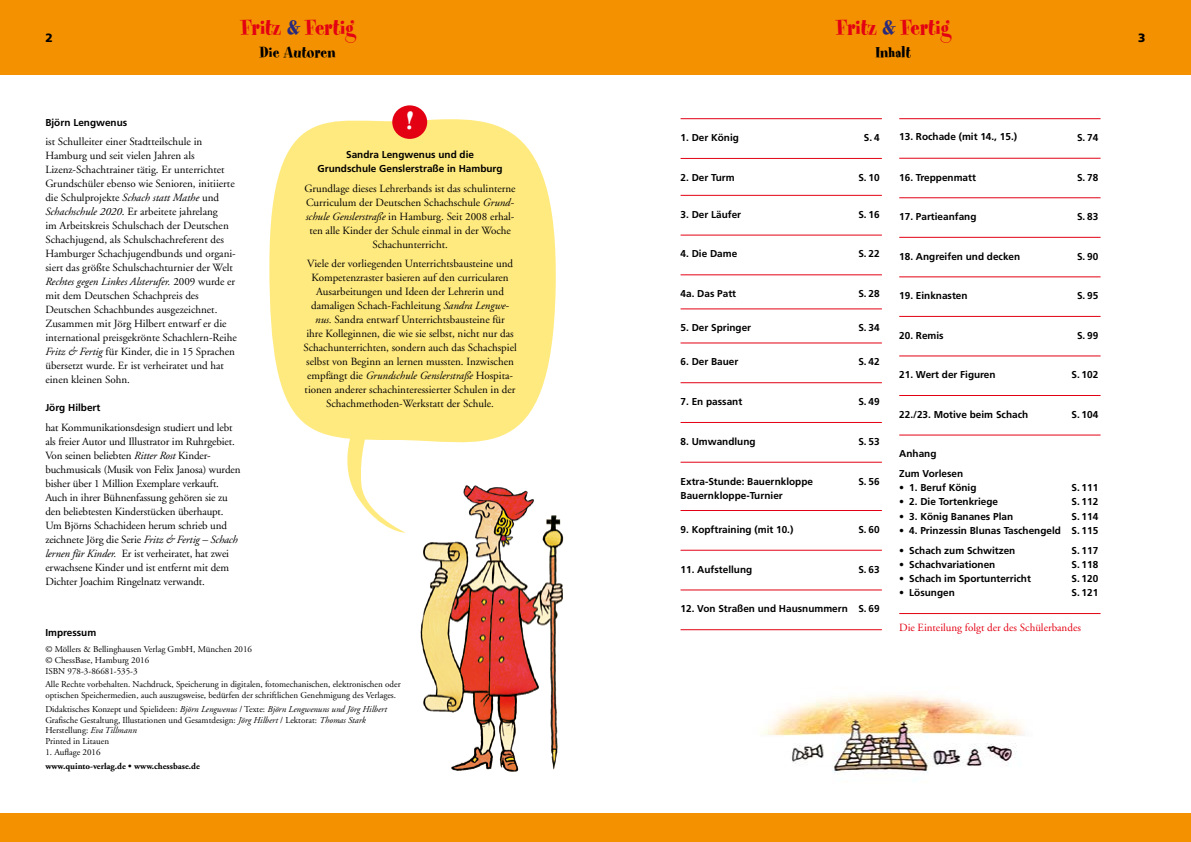
<style>
.page{position:relative;width:1191px;height:842px;background:#fff}
.page>*{position:absolute;margin:0;border:0;box-sizing:border-box;transform-origin:0 0}
.t1{font:29.6px "Spumoni LP";color:#fff}
.t2{font:24px "Spumoni LP";letter-spacing:.005em;color:#e30013}
.t3{font:17px "Spumoni LP";letter-spacing:.02em;color:#000}
.t4{font:900 12px "Frutiger";color:#000}
.t5{font:11px/14px "Adobe Garamond";color:#000;text-align:center}
.t6{font:11px "Adobe Garamond";color:#e30013}
.t7{font:700 10px/19.9px "Frutiger";color:#000}
.t8{font:9px/10.8px "Adobe Garamond";color:#000}
.t9{font:700 9px "Adobe Garamond";color:#000}
.s1{color:#2a2a7d}
.s2{font-style:italic}
</style>
<div class="page">
<img style="left:420px;top:485px;width:144px;height:287px">
<div style="left:595px;top:0;width:596px;height:75px;background:#f39100"></div>
<div style="left:595px;top:814px;width:596px;height:28px;background:#f39100"></div>
<div style="left:0;top:0;width:595px;height:75px;background:#f39100"></div>
<div style="left:0;top:814px;width:595px;height:28px;background:#f39100"></div>
<img style="left:762px;top:695px;width:263px;height:78px">
<hr style="left:680px;top:118px;width:202px;height:1px;background:#e30013">
<hr style="left:680px;top:158px;width:202px;height:1px;background:#e30013">
<hr style="left:680px;top:195px;width:202px;height:1px;background:#e30013">
<hr style="left:680px;top:235px;width:202px;height:1px;background:#e30013">
<hr style="left:680px;top:274px;width:202px;height:1px;background:#e30013">
<hr style="left:680px;top:308px;width:202px;height:1px;background:#e30013">
<hr style="left:680px;top:342px;width:202px;height:1px;background:#e30013">
<hr style="left:680px;top:382px;width:202px;height:1px;background:#e30013">
<hr style="left:680px;top:422px;width:202px;height:1px;background:#e30013">
<hr style="left:680px;top:462px;width:202px;height:1px;background:#e30013">
<hr style="left:680px;top:510px;width:202px;height:1px;background:#e30013">
<hr style="left:680px;top:550px;width:202px;height:1px;background:#e30013">
<hr style="left:680px;top:589px;width:202px;height:1px;background:#e30013">
<hr style="left:680px;top:629px;width:202px;height:1px;background:#e30013">
<hr style="left:899px;top:118px;width:201px;height:1px;background:#e30013">
<hr style="left:899px;top:158px;width:201px;height:1px;background:#e30013">
<hr style="left:899px;top:197px;width:201px;height:1px;background:#e30013">
<hr style="left:899px;top:237px;width:201px;height:1px;background:#e30013">
<hr style="left:899px;top:276px;width:201px;height:1px;background:#e30013">
<hr style="left:899px;top:316px;width:201px;height:1px;background:#e30013">
<hr style="left:899px;top:355px;width:201px;height:1px;background:#e30013">
<hr style="left:899px;top:395px;width:201px;height:1px;background:#e30013">
<hr style="left:899px;top:434px;width:201px;height:1px;background:#e30013">
<hr style="left:899px;top:613px;width:201px;height:1px;background:#e30013">
<svg style="left:348px;top:473px;width:58px;height:60px"></svg>
<svg style="left:269px;top:108px;width:287px;height:365px;fill:#ffea7f"></svg>
<div style="left:392px;top:105px;width:35px;height:34px;background:#e30013;border-radius:50%"></div>
<p class="t4" style="left:45px;top:30px;width:9px">2</p>
<h2 class="t2" style="left:241px;top:15px;width:115px">Fritz <span class="s1">&amp;</span> Fertig</h2>
<h2 class="t2" style="left:836px;top:15px;width:115px">Fritz <span class="s1">&amp;</span> Fertig</h2>
<h3 class="t3" style="left:260px;top:44px;width:77px">Die Autoren</h3>
<h3 class="t3" style="left:875px;top:44px;width:37px">Inhalt</h3>
<p class="t7" style="left:45px;top:112px;width:83px">Björn Lengwenus</p>
<h1 class="t1" style="left:406px;top:105px;width:9px">!</h1>
<p class="t5" style="left:45px;top:135px;width:193px;text-align:left">ist Schulleiter einer Stadtteilschule in Hamburg und seit vielen Jahren als Lizenz-Schachtrainer tätig. Er unterrichtet Grundschüler ebenso wie Senioren, initiierte die Schulprojekte <span class="s2">Schach statt Mathe</span> und <span class="s2">Schachschule 2020</span>. Er arbeitete jahrelang<br>im Arbeitskreis Schulschach der Deutschen Schachjugend, als Schulschachreferent des Hamburger Schachjugendbunds und organi&shy;siert das größte Schulschachturnier der Welt <span class="s2">Rechtes gegen Linkes Alsterufer.</span> 2009 wurde er mit dem Deutschen Schachpreis des Deutschen Schachbundes ausgezeichnet.<br>Zusammen mit Jörg Hilbert entwarf er die international preisgekrönte Schachlern-Reihe <span class="s2">Fritz &amp; Fertig</span> für Kinder, die in 15 Sprachen übersetzt wurde. Er ist verheiratet und hat einen kleinen Sohn.</p>
<p class="t7" style="left:45px;top:398px;width:57px">Jörg Hilbert</p>
<p class="t5" style="left:45px;top:421px;width:197px;text-align:left">hat Kommunikationsdesign studiert und lebt als freier Autor und Illustrator im Ruhrgebiet.<br>Von seinen beliebten <span class="s2">Ritter Rost</span> Kinder&shy;buchmusicals (Musik von Felix Janosa) wurden bisher über 1 Million Exemplare verkauft.<br>Auch in ihrer Bühnenfassung gehören sie zu den beliebtesten Kinderstücken überhaupt.<br>Um Björns Schachideen herum schrieb und zeichnete Jörg die Serie <span class="s2">Fritz &amp; Fertig – Schach lernen für Kinder.</span> Er ist verheiratet, hat zwei erwachsene Kinder und ist entfernt mit dem Dichter Joachim Ringelnatz verwandt.</p>
<p class="t7" style="left:317px;top:147px;width:187px;line-height:14px;text-align:center">Sandra Lengwenus und die<br>Grundschule Genslerstraße in Hamburg</p>
<p class="t5" style="left:304px;top:181px;width:213px">Grundlage dieses Lehrerbands ist das schulinterne Curriculum der Deutschen Schachschule <span class="s2">Grund&shy;schule Genslerstraße</span> in Hamburg. Seit 2008 erhal&shy;ten alle Kinder der Schule einmal in der Woche Schachunterricht.</p>
<p class="t5" style="left:303px;top:257px;width:215px">Viele der vorliegenden Unterrichtsbausteine und Kompetenzraster basieren auf den curricularen Ausarbeitungen und Ideen der Lehrerin und damaligen Schach-Fachleitung <span class="s2">Sandra Lengwe&shy;nus.</span> Sandra entwarf Unterrichtsbausteine für<br>ihre Kolleginnen, die wie sie selbst, nicht nur das Schachunterrichten, sondern auch das Schachspiel selbst von Beginn an lernen mussten. Inzwischen empfängt die <span class="s2">Grundschule Genslerstraße</span> Hospita&shy;tionen anderer schachinteressierter Schulen in der Schachmethoden-Werkstatt der Schule.</p>
<p class="t7" style="left:45px;top:622px;width:52px">Impressum</p>
<p class="t8" style="left:45px;top:644px;width:208px">© Möllers &amp; Bellinghausen Verlag GmbH, München 2016 © ChessBase, Hamburg 2016<br>ISBN 978-3-86681-535-3</p>
<p class="t8" style="left:45px;top:679px;width:357px">Alle Rechte vorbehalten. Nachdruck, Speicherung in digitalen, fotomechanischen, elektronischen oder optischen Speichermedien, auch auszugsweise, bedürfen der schriftlichen Genehmigung des Verlages.</p>
<p class="t8" style="left:45px;top:704px;width:343px">Didaktisches Konzept und Spielideen: <span class="s2">Björn Lengwenus</span> / Texte: <span class="s2">Björn Lengwenuns und Jörg Hilbert </span>Grafische Gestaltung, Illustationen und Gesamtdesign: <span class="s2">Jörg Hilbert</span> / Lektorat: <span class="s2">Thomas Stark </span>Herstellung: <span class="s2">Eva Tillmann<br></span>Printed in Litauen</p>
<p class="t8" style="left:45px;top:747px;width:57px">1. Auflage 2016</p>
<p class="t9" style="left:45px;top:761px;width:156px">www.quinto-verlag.de • www.chessbase.de</p>
<p class="t7" style="left:680px;top:128px;width:60px">1. Der König</p>
<p class="t7" style="left:864px;top:128px;width:17px">S. 4</p>
<p class="t7" style="left:680px;top:167px;width:56px">2. Der Turm</p>
<p class="t7" style="left:858px;top:167px;width:23px">S. 10</p>
<p class="t7" style="left:680px;top:204px;width:62px">3. Der Läufer</p>
<p class="t7" style="left:858px;top:204px;width:23px">S. 16</p>
<p class="t7" style="left:680px;top:244px;width:58px">4. Die Dame</p>
<p class="t7" style="left:858px;top:244px;width:23px">S. 22</p>
<p class="t7" style="left:680px;top:284px;width:57px">4a. Das Patt</p>
<p class="t7" style="left:858px;top:284px;width:23px">S. 28</p>
<p class="t7" style="left:680px;top:318px;width:72px">5. Der Springer</p>
<p class="t7" style="left:858px;top:318px;width:23px">S. 34</p>
<p class="t7" style="left:680px;top:352px;width:59px">6. Der Bauer</p>
<p class="t7" style="left:858px;top:352px;width:23px">S. 42</p>
<p class="t7" style="left:680px;top:392px;width:63px">7. En passant</p>
<p class="t7" style="left:858px;top:392px;width:23px">S. 49</p>
<p class="t7" style="left:680px;top:431px;width:77px">8. Umwandlung</p>
<p class="t7" style="left:858px;top:431px;width:23px">S. 53</p>
<p class="t7" style="left:680px;top:471px;width:134px">Extra-Stunde: Bauernkloppe</p>
<p class="t7" style="left:858px;top:471px;width:23px">S. 56</p>
<p class="t7" style="left:680px;top:485px;width:104px">Bauernkloppe-Turnier</p>
<p class="t7" style="left:680px;top:519px;width:114px">9. Kopftraining (mit 10.)</p>
<p class="t7" style="left:858px;top:519px;width:23px">S. 60</p>
<p class="t7" style="left:680px;top:559px;width:73px">11. Aufstellung</p>
<p class="t7" style="left:858px;top:559px;width:23px">S. 63</p>
<p class="t7" style="left:680px;top:599px;width:200px">12. Von Straßen und Hausnummern S. 69</p>
<p class="t7" style="left:899px;top:127px;width:119px">13. Rochade (mit 14., 15.)</p>
<p class="t7" style="left:1077px;top:128px;width:23px">S. 74</p>
<p class="t7" style="left:899px;top:167px;width:78px">16. Treppenmatt</p>
<p class="t7" style="left:1077px;top:167px;width:23px">S. 78</p>
<p class="t7" style="left:899px;top:207px;width:79px">17. Partieanfang</p>
<p class="t7" style="left:1077px;top:207px;width:23px">S. 83</p>
<p class="t7" style="left:899px;top:246px;width:122px">18. Angreifen und decken</p>
<p class="t7" style="left:1077px;top:246px;width:23px">S. 90</p>
<p class="t7" style="left:899px;top:286px;width:70px">19. Einknasten</p>
<p class="t7" style="left:1077px;top:286px;width:23px">S. 95</p>
<p class="t7" style="left:899px;top:325px;width:46px">20. Remis</p>
<p class="t7" style="left:1077px;top:325px;width:23px">S. 99</p>
<p class="t7" style="left:899px;top:365px;width:98px">21. Wert der Figuren</p>
<p class="t7" style="left:1071px;top:365px;width:28px">S. 102</p>
<p class="t7" style="left:899px;top:404px;width:130px">22./23. Motive beim Schach</p>
<p class="t7" style="left:1071px;top:404px;width:28px">S. 104</p>
<p class="t7" style="left:899px;top:444px;width:65px">Anhang<br>Zum Vorlesen</p>
<p class="t7" style="left:899px;top:478px;width:79px">• 1. Beruf König</p>
<p class="t7" style="left:1071px;top:478px;width:28px">S. 111</p>
<p class="t7" style="left:899px;top:492px;width:100px">• 2. Die Tortenkriege</p>
<p class="t7" style="left:1071px;top:492px;width:28px">S. 112</p>
<p class="t7" style="left:899px;top:506px;width:115px">• 3. König Bananes Plan</p>
<p class="t7" style="left:1071px;top:506px;width:28px">S. 114</p>
<p class="t7" style="left:899px;top:520px;width:201px">• 4. Prinzessin Blunas Taschengeld S. 115</p>
<p class="t7" style="left:899px;top:540px;width:118px">• Schach zum Schwitzen</p>
<p class="t7" style="left:1071px;top:540px;width:28px">S. 117</p>
<p class="t7" style="left:899px;top:554px;width:98px">• Schachvariationen</p>
<p class="t7" style="left:1071px;top:554px;width:28px">S. 118</p>
<p class="t7" style="left:899px;top:569px;width:133px">• Schach im Sportunterricht</p>
<p class="t7" style="left:1071px;top:569px;width:28px">S. 120</p>
<p class="t7" style="left:899px;top:583px;width:57px">• Lösungen</p>
<p class="t7" style="left:1071px;top:583px;width:28px">S. 121</p>
<p class="t6" style="left:899px;top:621px;width:183px">Die Einteilung folgt der des Schülerbandes</p>
<p class="t4" style="left:1138px;top:30px;width:9px">3</p>
</div>
